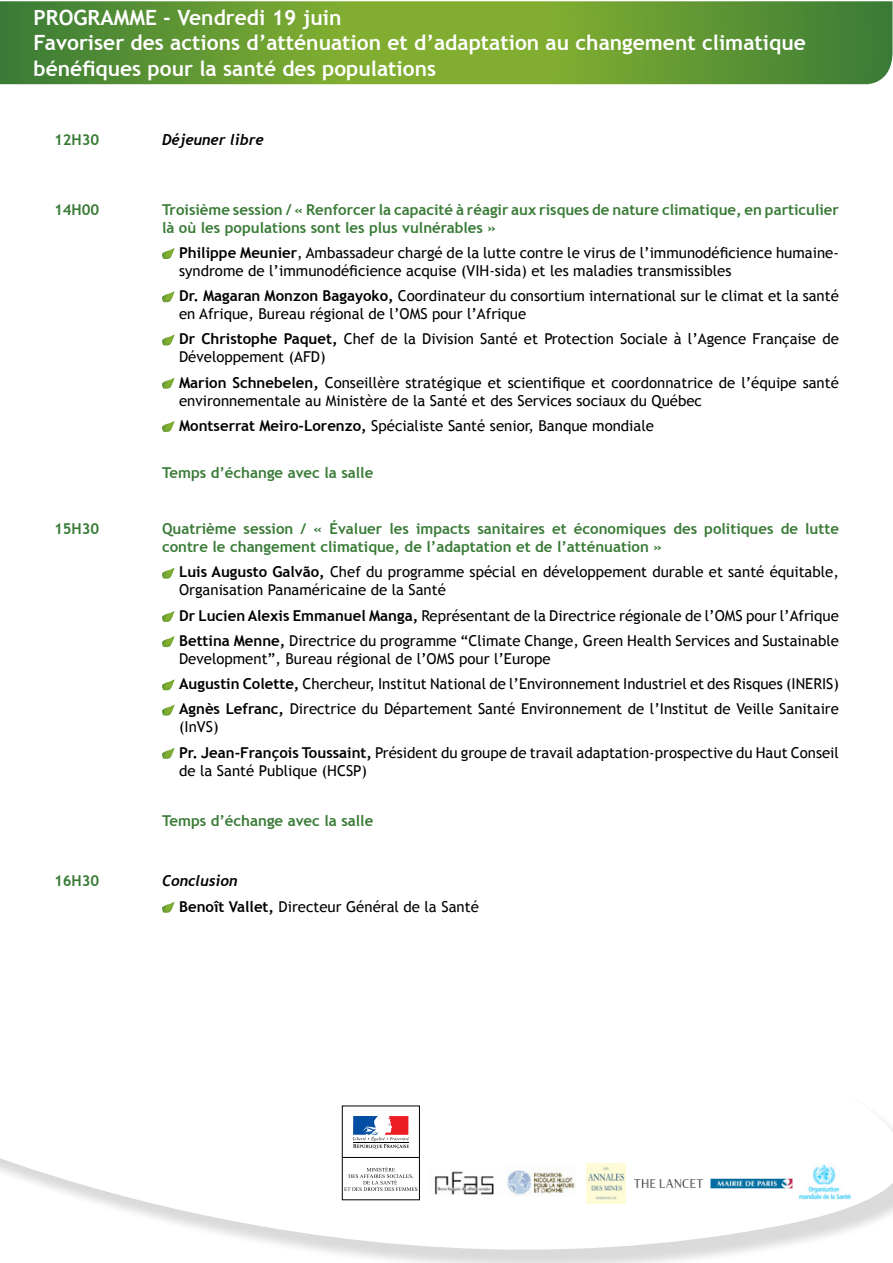
<style>
.page{position:relative;width:893px;height:1263px;background:#fff}
.page>*{position:absolute;margin:0;border:0;box-sizing:border-box;transform-origin:0 0}
.t1{font:700 21px "Trebuchet MS";color:#fff}
.Style_de_paragraphe{font:15px/18px "Trebuchet MS";color:#000}
.Style_de_paragraphe-2{font:700 15px/18px "Trebuchet MS";color:#397b36}
.Style_de_paragraphe-3{font:italic 700 15px "Trebuchet";color:#000}
.s1{font-weight:700}
</style>
<div class="page">
<svg style="left:0;top:1105px;width:893px;height:158px"></svg>
<svg style="left:162px;top:248px;width:13px;height:11px"></svg>
<svg style="left:162px;top:291px;width:13px;height:12px"></svg>
<svg style="left:162px;top:334px;width:13px;height:12px"></svg>
<svg style="left:162px;top:378px;width:13px;height:11px"></svg>
<svg style="left:162px;top:421px;width:13px;height:11px"></svg>
<svg style="left:162px;top:568px;width:13px;height:11px"></svg>
<svg style="left:162px;top:611px;width:13px;height:11px"></svg>
<svg style="left:162px;top:636px;width:13px;height:12px"></svg>
<svg style="left:162px;top:679px;width:13px;height:12px"></svg>
<svg style="left:162px;top:704px;width:13px;height:12px"></svg>
<svg style="left:162px;top:748px;width:13px;height:11px"></svg>
<svg style="left:162px;top:902px;width:13px;height:11px"></svg>
<svg style="left:0;top:1px;width:892px;height:83px;background:#669a34"></svg>
<img style="left:506px;top:1164px;width:70px;height:33px">
<div style="left:342px;top:1106px;width:77px;height:94px;background:#fff"></div>
<div style="left:342px;top:1106px;width:78px;height:94px;border:1px solid #000"></div>
<svg style="left:353px;top:1116px;width:56px;height:33px"></svg>
<hr style="left:342px;top:1157px;width:77px;height:1px;background:#000">
<svg style="left:344px;top:1167px;width:73px;height:24px"></svg>
<img style="left:430px;top:1170px;width:72px;height:24px">
<img style="left:587px;top:1164px;width:39px;height:39px">
<img style="left:798px;top:1164px;width:52px;height:35px">
<img style="left:634px;top:1180px;width:68px;height:7px">
<img style="left:710px;top:1178px;width:82px;height:11px">
<p class="t1" style="left:34px;top:5px;width:309px">PROGRAMME - Vendredi 19 juin</p>
<p class="t1" style="left:34px;top:30px;width:774px">Favoriser des actions d’atténuation et d’adaptation au changement climatique</p>
<p class="t1" style="left:34px;top:55px;width:404px">bénéfiques pour la santé des populations</p>
<p class="Style_de_paragraphe-2" style="left:54px;top:130px;width:47px">12H30</p>
<p class="Style_de_paragraphe-3" style="left:162px;top:130px;width:103px">Déjeuner libre</p>
<p class="Style_de_paragraphe-2" style="left:54px;top:200px;width:47px">14H00</p>
<p class="Style_de_paragraphe-2" style="left:162px;top:200px;width:678px">Troisième session / « Renforcer la capacité à réagir aux risques de nature climatique, en particulier là où les populations sont les plus vulnérables »</p>
<p class="Style_de_paragraphe" style="left:179px;top:244px;width:661px"><span class="s1">Philippe Meunier</span>, Ambassadeur chargé de la lutte contre le virus de l’immunodéficience humaine&shy;syndrome de l’immunodéficience acquise (VIH-sida) et les maladies transmissibles</p>
<p class="Style_de_paragraphe" style="left:179px;top:287px;width:661px"><span class="s1">Dr. Magaran Monzon Bagayoko,</span> Coordinateur du consortium international sur le climat et la santé en Afrique, Bureau régional de l’OMS pour l’Afrique</p>
<p class="Style_de_paragraphe" style="left:179px;top:330px;width:661px"><span class="s1">Dr Christophe Paquet,</span> Chef de la Division Santé et Protection Sociale à l’Agence Française de<br>Développement (AFD)</p>
<p class="Style_de_paragraphe" style="left:179px;top:373px;width:661px"><span class="s1">Marion Schnebelen,</span> Conseillère stratégique et scientifique et coordonnatrice de l’équipe santé environnementale au Ministère de la Santé et des Services sociaux du Québec</p>
<p class="Style_de_paragraphe" style="left:179px;top:417px;width:476px"><span class="s1">Montserrat Meiro-Lorenzo,</span> Spécialiste Santé senior, Banque mondiale</p>
<p class="Style_de_paragraphe-2" style="left:162px;top:464px;width:213px">Temps d’échange avec la salle</p>
<p class="Style_de_paragraphe-2" style="left:54px;top:520px;width:47px">15H30</p>
<p class="Style_de_paragraphe-2" style="left:162px;top:520px;width:678px">Quatrième session / « Évaluer les impacts sanitaires et économiques des politiques de lutte contre le changement climatique, de l’adaptation et de l’atténuation »</p>
<p class="Style_de_paragraphe" style="left:179px;top:563px;width:661px"><span class="s1">Luis Augusto Galvão,</span> Chef du programme spécial en développement durable et santé équitable,<br>Organisation Panaméricaine de la Santé</p>
<p class="Style_de_paragraphe" style="left:179px;top:607px;width:661px"><span class="s1">Dr Lucien Alexis Emmanuel Manga,</span> Représentant de la Directrice régionale de l’OMS pour l’Afrique</p>
<p class="Style_de_paragraphe" style="left:179px;top:632px;width:661px"><span class="s1">Bettina Menne,</span> Directrice du programme “Climate Change, Green Health Services and Sustainable<br>Development”, Bureau régional de l’OMS pour l’Europe</p>
<p class="Style_de_paragraphe" style="left:179px;top:675px;width:661px"><span class="s1">Augustin Colette,</span> Chercheur, Institut National de l’Environnement Industriel et des Risques (INERIS)</p>
<p class="Style_de_paragraphe" style="left:179px;top:700px;width:661px"><span class="s1">Agnès Lefranc,</span> Directrice du Département Santé Environnement de l’Institut de Veille Sanitaire (InVS)</p>
<p class="Style_de_paragraphe" style="left:179px;top:743px;width:661px"><span class="s1">Pr. Jean-François Toussaint,</span> Président du groupe de travail adaptation-prospective du Haut Conseil de la Santé Publique (HCSP)</p>
<p class="Style_de_paragraphe-2" style="left:162px;top:812px;width:213px">Temps d’échange avec la salle</p>
<p class="Style_de_paragraphe-2" style="left:54px;top:872px;width:47px">16H30</p>
<p class="Style_de_paragraphe-3" style="left:162px;top:872px;width:77px">Conclusion</p>
<p class="Style_de_paragraphe" style="left:179px;top:897px;width:301px"><span class="s1">Benoît Vallet,</span> Directeur Général de la Santé</p>
</div>
